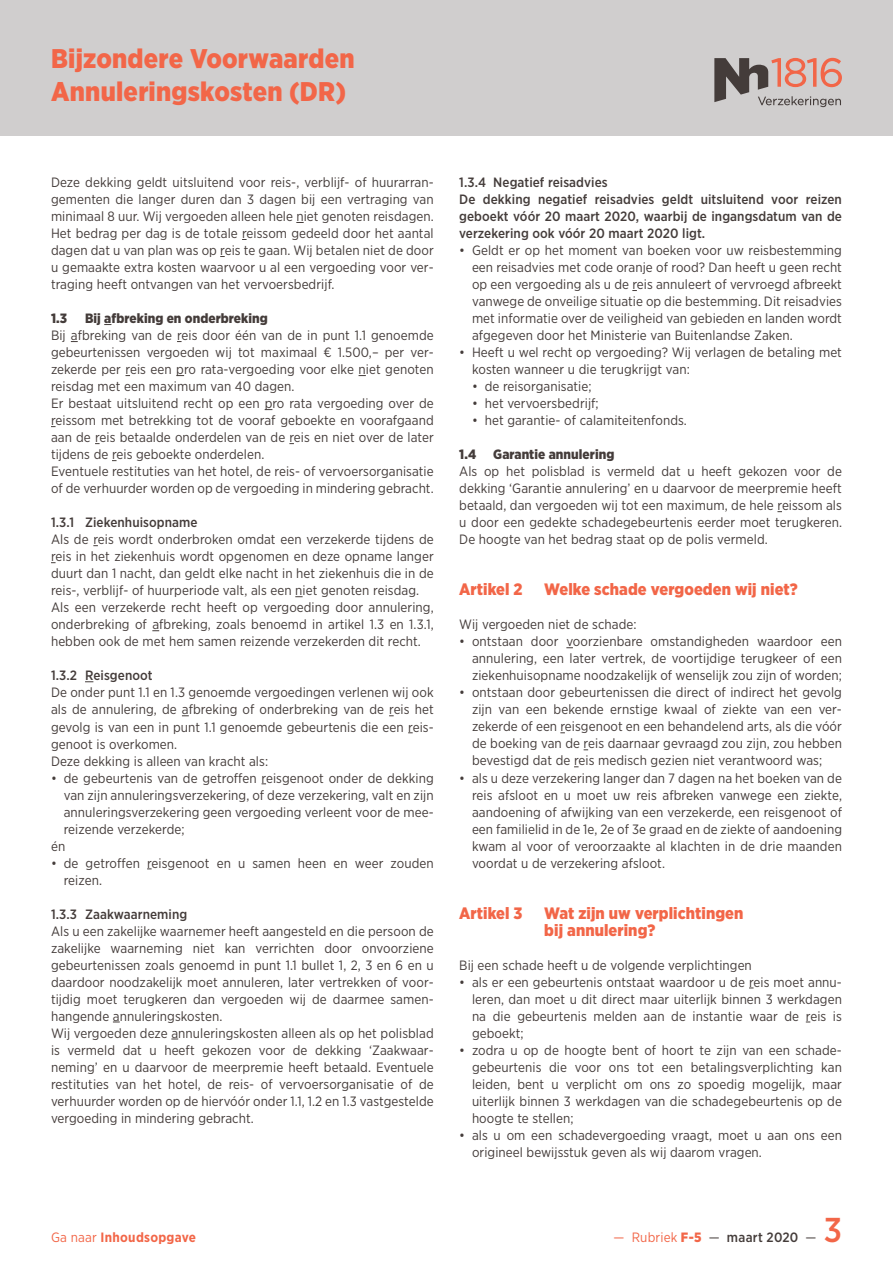
<style>
.page{position:relative;width:893px;height:1263px;background:#fff}
.page>*{position:absolute;margin:0;border:0;box-sizing:border-box;transform-origin:0 0}
.t1{font:500 34.5px "Gotham Narrow";color:#f26648}
.t2{font:900 27px/33px "Gotham Narrow";letter-spacing:.01em;color:#f26648}
.t3{font:900 16.5px/17px "Gotham Narrow";letter-spacing:.005em;color:#f26648}
.t4{font:13.5px/17px "Gotham Narrow";letter-spacing:.005em;color:#443c3a;text-align:justify}
.t5{font:500 13.5px/17px "Gotham Narrow";letter-spacing:.005em;color:#443c3a}
.t6{font:900 13.5px "Gotham Narrow";letter-spacing:.005em;color:#443c3a}
.t7{font:700 13.5px "Gotham Narrow";letter-spacing:.02em;color:#f26648}
.s1{font-weight:400}
.s2{font-weight:400;color:#f26648}
.s3{font-weight:900;color:#f26648}
</style>
<div class="page">
<div style="left:0;top:0;width:893px;height:136px;background:#d0cece"></div>
<svg style="left:714px;top:58px;width:128px;height:49px"></svg>
<h2 class="t2" style="left:51px;top:41px;width:305px">Bijzondere Voorwaarden<br>Annuleringskosten (DR)</h2>
<p class="t4" style="left:51px;top:174px;width:384px">Deze dekking geldt uitsluitend voor reis-, verblijf- of huurarran&shy;gementen die langer duren dan 3 dagen bij een vertraging van minimaal 8 uur. Wij vergoeden alleen hele niet genoten reisdagen.<br>Het bedrag per dag is de totale reissom gedeeld door het aantal dagen dat u van plan was op reis te gaan. Wij betalen niet de door u gemaakte extra kosten waarvoor u al een vergoeding voor ver&shy;traging heeft ontvangen van het vervoersbedrijf.</p>
<p class="t6" style="left:51px;top:310px;width:18px">1.3</p>
<p class="t6" style="left:85px;top:310px;width:184px">Bij afbreking en onderbreking</p>
<p class="t4" style="left:51px;top:327px;width:384px;text-align:left">Bij afbreking van de reis door één van de in punt 1.1 genoemde gebeurtenissen vergoeden wij tot maximaal € 1.500,– per ver&shy;zekerde per reis een pro rata-vergoeding voor elke niet genoten reisdag met een maximum van 40 dagen.<br>Er bestaat uitsluitend recht op een pro rata vergoeding over de reissom met betrekking tot de vooraf geboekte en voorafgaand aan de reis betaalde onderdelen van de reis en niet over de later tijdens de reis geboekte onderdelen.<br>Eventuele restituties van het hotel, de reis- of vervoersorganisatie of de verhuurder worden op de vergoeding in mindering gebracht.</p>
<p class="t5" style="left:51px;top:514px;width:148px">1.3.1 Ziekenhuisopname</p>
<p class="t4" style="left:51px;top:531px;width:384px;text-align:left">Als de reis wordt onderbroken omdat een verzekerde tijdens de reis in het ziekenhuis wordt opgenomen en deze opname langer duurt dan 1 nacht, dan geldt elke nacht in het ziekenhuis die in de reis-, verblijf- of huurperiode valt, als een niet genoten reisdag.<br>Als een verzekerde recht heeft op vergoeding door annulering, onderbreking of afbreking, zoals benoemd in artikel 1.3 en 1.3.1, hebben ook de met hem samen reizende verzekerden dit recht.</p>
<p class="t5" style="left:51px;top:667px;width:103px">1.3.2 Reisgenoot</p>
<p class="t4" style="left:51px;top:684px;width:384px;text-align:left">De onder punt 1.1 en 1.3 genoemde vergoedingen verlenen wij ook als de annulering, de afbreking of onderbreking van de reis het gevolg is van een in punt 1.1 genoemde gebeurtenis die een reis&shy;genoot is overkomen.<br>Deze dekking is alleen van kracht als:</p>
<p class="t4" style="left:51px;top:769px;width:384px">• de gebeurtenis van de getroffen reisgenoot onder de dekking</p>
<p class="t4" style="left:64px;top:786px;width:371px">van zijn annuleringsverzekering, of deze verzekering, valt en zijn</p>
<p class="t4" style="left:64px;top:803px;width:371px">annuleringsverzekering geen vergoeding verleent voor de mee-</p>
<p class="t4" style="left:64px;top:820px;width:122px">reizende verzekerde;</p>
<p class="t4" style="left:51px;top:837px;width:16px">én</p>
<p class="t4" style="left:64px;top:854px;width:371px;text-indent:-13px">• de getroffen reisgenoot en u samen heen en weer zouden reizen.</p>
<p class="t5" style="left:51px;top:905px;width:138px">1.3.3 Zaakwaarneming</p>
<p class="t4" style="left:51px;top:922px;width:384px;text-align:left">Als u een zakelijke waarnemer heeft aangesteld en die persoon de zakelijke waarneming niet kan verrichten door onvoorziene gebeurtenissen zoals genoemd in punt 1.1 bullet 1, 2, 3 en 6 en u daardoor noodzakelijk moet annuleren, later vertrekken of voor&shy;tijdig moet terugkeren dan vergoeden wij de daarmee samen&shy;hangende annuleringskosten.<br>Wij vergoeden deze annuleringskosten alleen als op het polisblad is vermeld dat u heeft gekozen voor de dekking ‘Zaakwaar&shy;neming’ en u daarvoor de meerpremie heeft betaald. Eventuele restituties van het hotel, de reis- of vervoersorganisatie of de verhuurder worden op de hiervóór onder 1.1, 1.2 en 1.3 vastgestelde vergoeding in mindering gebracht.</p>
<p class="t7" style="left:51px;top:1228px;width:147px"><span class="s1">Ga naar</span> Inhoudsopgave</p>
<p class="t5" style="left:459px;top:174px;width:384px">1.3.4 Negatief reisadvies<br>De dekking negatief reisadvies geldt uitsluitend voor reizen geboekt vóór 20 maart 2020, waarbij de ingangsdatum van de verzekering ook vóór 20 maart 2020 ligt.</p>
<p class="t4" style="left:472px;top:242px;width:371px;text-indent:-13px">• Geldt er op het moment van boeken voor uw reisbestemming een reisadvies met code oranje of rood? Dan heeft u geen recht op een vergoeding als u de reis annuleert of vervroegd afbreekt vanwege de onveilige situatie op die bestemming. Dit reisadvies met informatie over de veiligheid van gebieden en landen wordt afgegeven door het Ministerie van Buitenlandse Zaken.</p>
<p class="t4" style="left:472px;top:344px;width:371px;text-indent:-13px">• Heeft u wel recht op vergoeding? Wij verlagen de betaling met kosten wanneer u die terugkrijgt van:</p>
<p class="t4" style="left:472px;top:378px;width:121px">• de reisorganisatie;</p>
<p class="t4" style="left:472px;top:395px;width:128px">• het vervoersbedrijf;</p>
<p class="t4" style="left:472px;top:412px;width:216px">• het garantie- of calamiteitenfonds.</p>
<p class="t6" style="left:459px;top:446px;width:18px">1.4</p>
<p class="t6" style="left:493px;top:446px;width:123px">Garantie annulering</p>
<p class="t4" style="left:459px;top:463px;width:384px">Als op het polisblad is vermeld dat u heeft gekozen voor de dekking ‘Garantie annulering’ en u daarvoor de meerpremie heeft betaald, dan vergoeden wij tot een maximum, de hele reissom als u door een gedekte schadegebeurtenis eerder moet terugkeren.<br>De hoogte van het bedrag staat op de polis vermeld.</p>
<p class="t3" style="left:459px;top:581px;width:65px">Artikel 2</p>
<p class="t3" style="left:544px;top:581px;width:255px">Welke schade vergoeden wij niet?</p>
<p class="t4" style="left:459px;top:616px;width:179px">Wij vergoeden niet de schade:</p>
<p class="t4" style="left:472px;top:633px;width:371px;text-indent:-13px">• ontstaan door voorzienbare omstandigheden waardoor een annulering, een later vertrek, de voortijdige terugkeer of een ziekenhuisopname noodzakelijk of wenselijk zou zijn of worden;</p>
<p class="t4" style="left:472px;top:684px;width:371px;text-indent:-13px">• ontstaan door gebeurtenissen die direct of indirect het gevolg zijn van een bekende ernstige kwaal of ziekte van een ver&shy;zekerde of een reisgenoot en een behandelend arts, als die vóór de boeking van de reis daarnaar gevraagd zou zijn, zou hebben bevestigd dat de reis medisch gezien niet verantwoord was;</p>
<p class="t4" style="left:472px;top:769px;width:371px;text-indent:-13px">• als u deze verzekering langer dan 7 dagen na het boeken van de reis afsloot en u moet uw reis afbreken vanwege een ziekte, aandoening of afwijking van een verzekerde, een reisgenoot of een familielid in de 1e, 2e of 3e graad en de ziekte of aandoening kwam al voor of veroorzaakte al klachten in de drie maanden voordat u de verzekering afsloot.</p>
<p class="t3" style="left:459px;top:904px;width:65px">Artikel 3</p>
<p class="t3" style="left:544px;top:904px;width:201px">Wat zijn uw verplichtingen bij annulering?</p>
<p class="t4" style="left:459px;top:956px;width:294px">Bij een schade heeft u de volgende verplichtingen</p>
<p class="t4" style="left:472px;top:973px;width:371px;text-indent:-13px">• als er een gebeurtenis ontstaat waardoor u de reis moet annu&shy;leren, dan moet u dit direct maar uiterlijk binnen 3 werkdagen na die gebeurtenis melden aan de instantie waar de reis is geboekt;</p>
<p class="t4" style="left:472px;top:1041px;width:371px;text-indent:-13px">• zodra u op de hoogte bent of hoort te zijn van een schade&shy;gebeurtenis die voor ons tot een betalingsverplichting kan leiden, bent u verplicht om ons zo spoedig mogelijk, maar uiterlijk binnen 3 werkdagen van die schadegebeurtenis op de hoogte te stellen;</p>
<p class="t4" style="left:472px;top:1126px;width:371px;text-indent:-13px">• als u om een schadevergoeding vraagt, moet u aan ons een origineel bewijsstuk geven als wij daarom vragen.</p>
<p class="t5" style="left:614px;top:1228px;width:204px"><span class="s2">— Rubriek</span> <span class="s3">F-5</span> <span class="s1">—</span> maart 2020 <span class="s1">—</span></p>
<h1 class="t1" style="left:824px;top:1208px;width:20px">3</h1>
</div>
